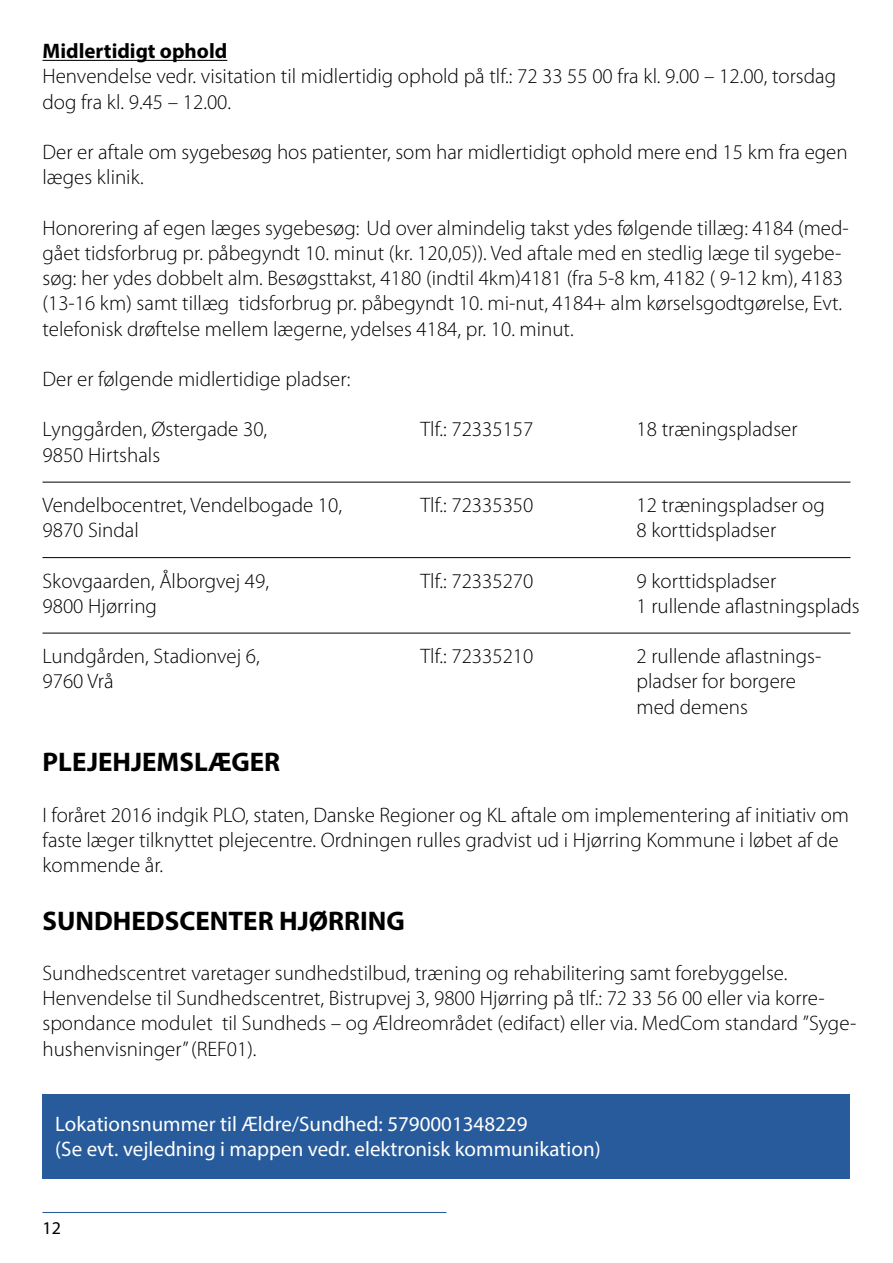
<style>
.page{position:relative;width:893px;height:1263px;background:#fff}
.page>*{position:absolute;margin:0;border:0;box-sizing:border-box;transform-origin:0 0}
.UNDEROVERSKRIFT{font:700 27px "Myriad Pro";color:#000}
.BRØDTEKST{font:300 21px/25.2px "Myriad Pro";color:#000}
.BRØDTEKST-2{font:21px "Myriad Pro";color:#fff}
.UNDER-UNDEROVERSKRIF{font:700 21px "Myriad Pro";color:#000}
.t1{font:18px "Myriad Pro";color:#000}
</style>
<div class="page">
<hr style="left:43px;top:1212px;width:403px;height:1px;background:#275b9b">
<div style="left:43px;top:1094px;width:807px;height:84px;background:#275b9b"></div>
<hr style="left:43px;top:60px;width:184px;height:1px;background:#000">
<hr style="left:43px;top:482px;width:807px;height:1px;background:#000">
<hr style="left:43px;top:557px;width:807px;height:1px;background:#000">
<hr style="left:43px;top:633px;width:807px;height:1px;background:#000">
<p class="UNDER-UNDEROVERSKRIF" style="left:43px;top:38px;width:186px">Midlertidigt ophold</p>
<p class="BRØDTEKST" style="left:43px;top:64px;width:795px">Henvendelse vedr. visitation til midlertidig ophold på tlf.: 72 33 55 00 fra kl. 9.00 – 12.00, torsdag dog fra kl. 9.45 – 12.00.</p>
<p class="BRØDTEKST" style="left:43px;top:140px;width:807px">Der er aftale om sygebesøg hos patienter, som har midlertidigt ophold mere end 15 km fra egen læges klinik.</p>
<p class="BRØDTEKST" style="left:43px;top:215px;width:808px">Honorering af egen læges sygebesøg: Ud over almindelig takst ydes følgende tillæg: 4184 (med&shy;gået tidsforbrug pr. påbegyndt 10. minut (kr. 120,05)). Ved aftale med en stedlig læge til sygebe&shy;søg: her ydes dobbelt alm. Besøgsttakst, 4180 (indtil 4km)4181 (fra 5-8 km, 4182 ( 9-12 km), 4183 (13-16 km) samt tillæg tidsforbrug pr. påbegyndt 10. mi-nut, 4184+ alm kørselsgodtgørelse, Evt. telefonisk drøftelse mellem lægerne, ydelses 4184, pr. 10. minut.</p>
<p class="BRØDTEKST" style="left:43px;top:367px;width:310px">Der er følgende midlertidige pladser:</p>
<p class="BRØDTEKST" style="left:43px;top:417px;width:226px">Lynggården, Østergade 30,</p>
<p class="BRØDTEKST" style="left:421px;top:417px;width:114px">Tlf.: 72335157</p>
<p class="BRØDTEKST" style="left:637px;top:417px;width:163px">18 træningspladser</p>
<p class="BRØDTEKST" style="left:43px;top:442px;width:119px">9850 Hirtshals</p>
<p class="BRØDTEKST" style="left:43px;top:493px;width:301px">Vendelbocentret, Vendelbogade 10,</p>
<p class="BRØDTEKST" style="left:421px;top:493px;width:114px">Tlf.: 72335350</p>
<p class="BRØDTEKST" style="left:637px;top:493px;width:190px">12 træningspladser og</p>
<p class="BRØDTEKST" style="left:43px;top:518px;width:98px">9870 Sindal</p>
<p class="BRØDTEKST" style="left:636px;top:518px;width:141px">8 korttidspladser</p>
<p class="BRØDTEKST" style="left:43px;top:568px;width:228px">Skovgaarden, Ålborgvej 49,</p>
<p class="BRØDTEKST" style="left:421px;top:568px;width:114px">Tlf.: 72335270</p>
<p class="BRØDTEKST" style="left:637px;top:568px;width:141px">9 korttidspladser</p>
<p class="BRØDTEKST" style="left:43px;top:593px;width:116px">9800 Hjørring</p>
<p class="BRØDTEKST" style="left:636px;top:593px;width:225px">1 rullende aflastningsplads</p>
<p class="BRØDTEKST" style="left:43px;top:644px;width:219px">Lundgården, Stadionvej 6,</p>
<p class="BRØDTEKST" style="left:421px;top:644px;width:114px">Tlf.: 72335210</p>
<p class="BRØDTEKST" style="left:637px;top:644px;width:186px">2 rullende aflastnings-</p>
<p class="BRØDTEKST" style="left:43px;top:669px;width:73px">9760 Vrå</p>
<p class="BRØDTEKST" style="left:636px;top:669px;width:161px">pladser for borgere</p>
<p class="BRØDTEKST" style="left:636px;top:694px;width:113px">med demens</p>
<p class="UNDEROVERSKRIFT" style="left:43px;top:744px;width:239px">PLEJEHJEMSLÆGER</p>
<p class="BRØDTEKST" style="left:43px;top:802px;width:808px">I foråret 2016 indgik PLO, staten, Danske Regioner og KL aftale om implementering af initiativ om faste læger tilknyttet plejecentre. Ordningen rulles gradvist ud i Hjørring Kommune i løbet af de kommende år.</p>
<p class="UNDEROVERSKRIFT" style="left:43px;top:903px;width:364px">SUNDHEDSCENTER HJØRRING</p>
<p class="BRØDTEKST" style="left:43px;top:961px;width:746px">Sundhedscentret varetager sundhedstilbud, træning og rehabilitering samt forebyggelse.</p>
<p class="BRØDTEKST" style="left:43px;top:986px;width:815px">Henvendelse til Sundhedscentret, Bistrupvej 3, 9800 Hjørring på tlf.: 72 33 56 00 eller via korre&shy;spondance modulet til Sundheds – og Ældreområdet (edifact) eller via. MedCom standard ”Syge&shy;hushenvisninger” (REF01).</p>
<p class="BRØDTEKST-2" style="left:55px;top:1111px;width:474px">Lokationsnummer til Ældre/Sundhed: 5790001348229</p>
<p class="BRØDTEKST-2" style="left:55px;top:1136px;width:547px">(Se evt. vejledning i mappen vedr. elektronisk kommunikation)</p>
<p class="t1" style="left:43px;top:1217px;width:20px">12</p>
</div>
